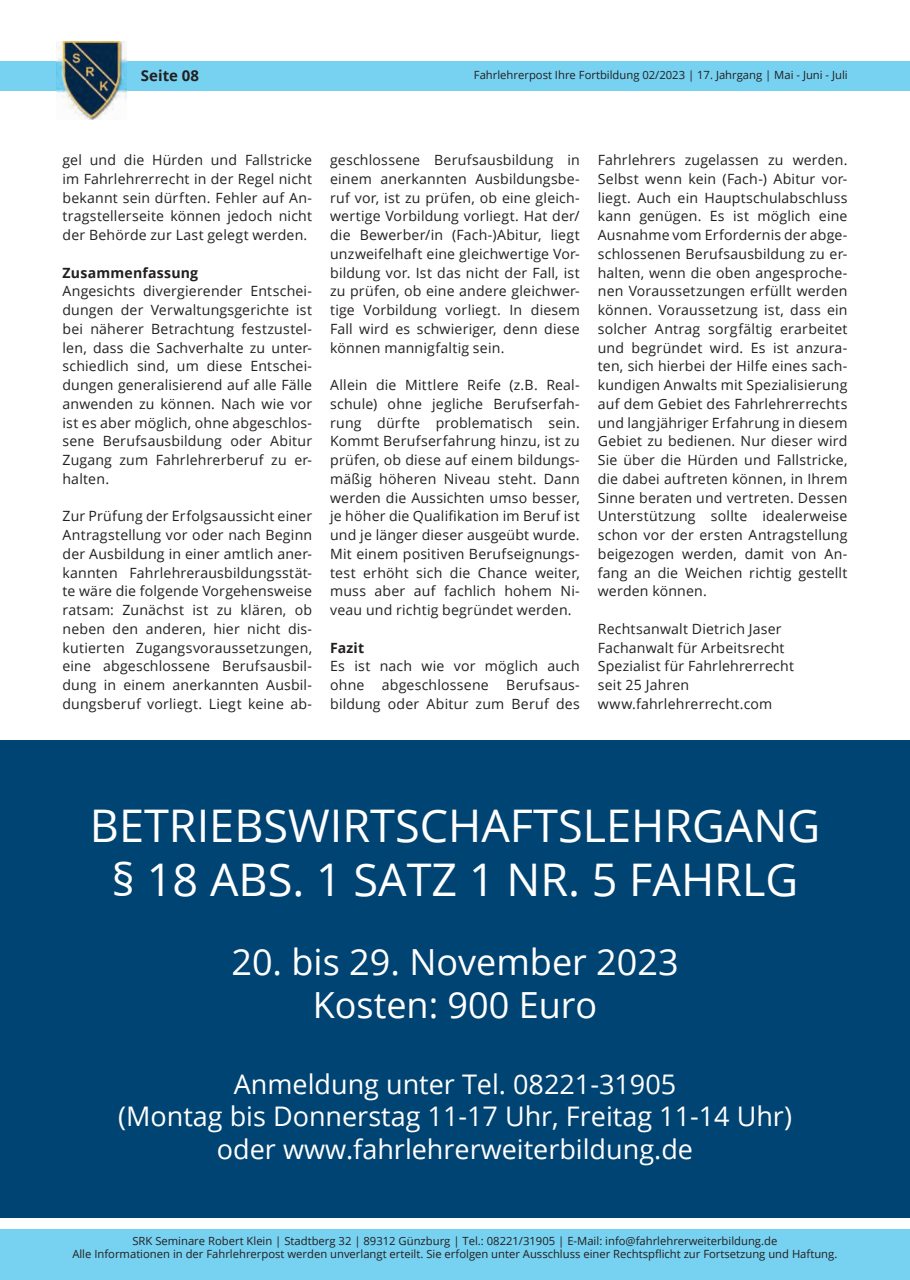
<style>
.page{position:relative;width:910px;height:1280px;background:#fff}
.page>*{position:absolute;margin:0;border:0;box-sizing:border-box;transform-origin:0 0}
.t1{font:45px/54px "Open Sans";color:#fff;text-align:center}
.t2{font:36px/43.2px "Open Sans";color:#fff;text-align:center}
.t3{font:27px/32.4px "Open Sans";color:#fff;text-align:center}
.t4{font:700 15px "Open Sans";color:#231f20}
.t5{font:14.1px/18.8px "Open Sans";letter-spacing:.015em;color:#231f20;text-align:justify}
.t6{font:700 14.1px "Open Sans";letter-spacing:.015em;color:#231f20}
.t7{font:11.25px/13.5px "Open Sans";color:#231f20;text-align:center}
</style>
<div class="page">
<div style="left:0;top:61px;width:910px;height:29px;background:#77d1f0"></div>
<img style="left:56px;top:42px;width:70px;height:78px">
<div style="left:0;top:1229px;width:910px;height:51px;background:#77d1f0"></div>
<div style="left:0;top:740px;width:910px;height:477px;background:#004473"></div>
<p class="t4" style="left:141px;top:65px;width:60px">Seite 08</p>
<p class="t7" style="left:474px;top:68px;width:375px">Fahrlehrerpost Ihre Fortbildung 02/2023 | 17. Jahrgang | Mai - Juni - Juli</p>
<p class="t5" style="left:63px;top:150px;width:251px">gel und die Hürden und Fallstricke im Fahrlehrerrecht in der Regel nicht bekannt sein dürften. Fehler auf An&shy;tragstellerseite können jedoch nicht der Behörde zur Last gelegt werden.</p>
<p class="t6" style="left:63px;top:263px;width:137px">Zusammenfassung</p>
<p class="t5" style="left:63px;top:282px;width:251px">Angesichts divergierender Entschei&shy;dungen der Verwaltungsgerichte ist bei näherer Betrachtung festzustel&shy;len, dass die Sachverhalte zu unter&shy;schiedlich sind, um diese Entschei&shy;dungen generalisierend auf alle Fälle anwenden zu können. Nach wie vor ist es aber möglich, ohne abgeschlos&shy;sene Berufsausbildung oder Abitur Zugang zum Fahrlehrerberuf zu er&shy;halten.</p>
<p class="t5" style="left:63px;top:507px;width:251px">Zur Prüfung der Erfolgsaussicht einer Antragstellung vor oder nach Beginn der Ausbildung in einer amtlich aner&shy;kannten Fahrlehrerausbildungsstät&shy;te wäre die folgende Vorgehensweise ratsam: Zunächst ist zu klären, ob neben den anderen, hier nicht dis&shy;kutierten Zugangsvoraussetzungen, eine abgeschlossene Berufsausbil&shy;dung in einem anerkannten Ausbil&shy;dungsberuf vorliegt. Liegt keine ab-</p>
<p class="t5" style="left:330px;top:150px;width:251px">geschlossene Berufsausbildung in einem anerkannten Ausbildungsbe&shy;ruf vor, ist zu prüfen, ob eine gleich&shy;wertige Vorbildung vorliegt. Hat der/ die Bewerber/in (Fach-)Abitur, liegt unzweifelhaft eine gleichwertige Vor&shy;bildung vor. Ist das nicht der Fall, ist zu prüfen, ob eine andere gleichwer&shy;tige Vorbildung vorliegt. In diesem Fall wird es schwieriger, denn diese können mannigfaltig sein.</p>
<p class="t5" style="left:330px;top:375px;width:251px">Allein die Mittlere Reife (z.B. Real&shy;schule) ohne jegliche Berufserfah&shy;rung dürfte problematisch sein.<br>Kommt Berufserfahrung hinzu, ist zu prüfen, ob diese auf einem bildungs&shy;mäßig höheren Niveau steht. Dann werden die Aussichten umso besser, je höher die Qualifikation im Beruf ist und je länger dieser ausgeübt wurde.<br>Mit einem positiven Berufseignungs&shy;test erhöht sich die Chance weiter, muss aber auf fachlich hohem Ni&shy;veau und richtig begründet werden.</p>
<p class="t6" style="left:330px;top:638px;width:36px">Fazit</p>
<p class="t5" style="left:330px;top:657px;width:251px">Es ist nach wie vor möglich auch ohne abgeschlossene Berufsaus&shy;bildung oder Abitur zum Beruf des</p>
<p class="t5" style="left:598px;top:150px;width:251px">Fahrlehrers zugelassen zu werden.<br>Selbst wenn kein (Fach-) Abitur vor&shy;liegt. Auch ein Hauptschulabschluss kann genügen. Es ist möglich eine Ausnahme vom Erfordernis der abge&shy;schlossenen Berufsausbildung zu er&shy;halten, wenn die oben angesproche&shy;nen Voraussetzungen erfüllt werden können. Voraussetzung ist, dass ein solcher Antrag sorgfältig erarbeitet und begründet wird. Es ist anzura&shy;ten, sich hierbei der Hilfe eines sach&shy;kundigen Anwalts mit Spezialisierung auf dem Gebiet des Fahrlehrerrechts und langjähriger Erfahrung in diesem Gebiet zu bedienen. Nur dieser wird Sie über die Hürden und Fallstricke, die dabei auftreten können, in Ihrem Sinne beraten und vertreten. Dessen Unterstützung sollte idealerweise schon vor der ersten Antragstellung beigezogen werden, damit von An&shy;fang an die Weichen richtig gestellt werden können.</p>
<p class="t5" style="left:598px;top:619px;width:198px;text-align:left">Rechtsanwalt Dietrich Jaser<br>Fachanwalt für Arbeitsrecht<br>Spezialist für Fahrlehrerrecht seit 25 Jahren www.fahrlehrerrecht.com</p>
<h1 class="t1" style="left:90px;top:797px;width:732px">BETRIEBSWIRTSCHAFTSLEHRGANG § 18 ABS. 1 SATZ 1 NR. 5 FAHRLG</h1>
<h2 class="t2" style="left:231px;top:939px;width:449px">20. bis 29. November 2023<br>Kosten: 900 Euro</h2>
<h3 class="t3" style="left:118px;top:1067px;width:675px">Anmeldung unter Tel. 08221-31905<br>(Montag bis Donnerstag 11-17 Uhr, Freitag 11-14 Uhr) oder www.fahrlehrerweiterbildung.de</h3>
<p class="t7" style="left:72px;top:1233px;width:766px">SRK Seminare Robert Klein | Stadtberg 32 | 89312 Günzburg | Tel.: 08221/31905 | E-Mail: info@fahrlehrerweiterbildung.de<br>Alle Informationen in der Fahrlehrerpost werden unverlangt erteilt. Sie erfolgen unter Ausschluss einer Rechtspflicht zur Fortsetzung und Haftung.</p>
</div>
